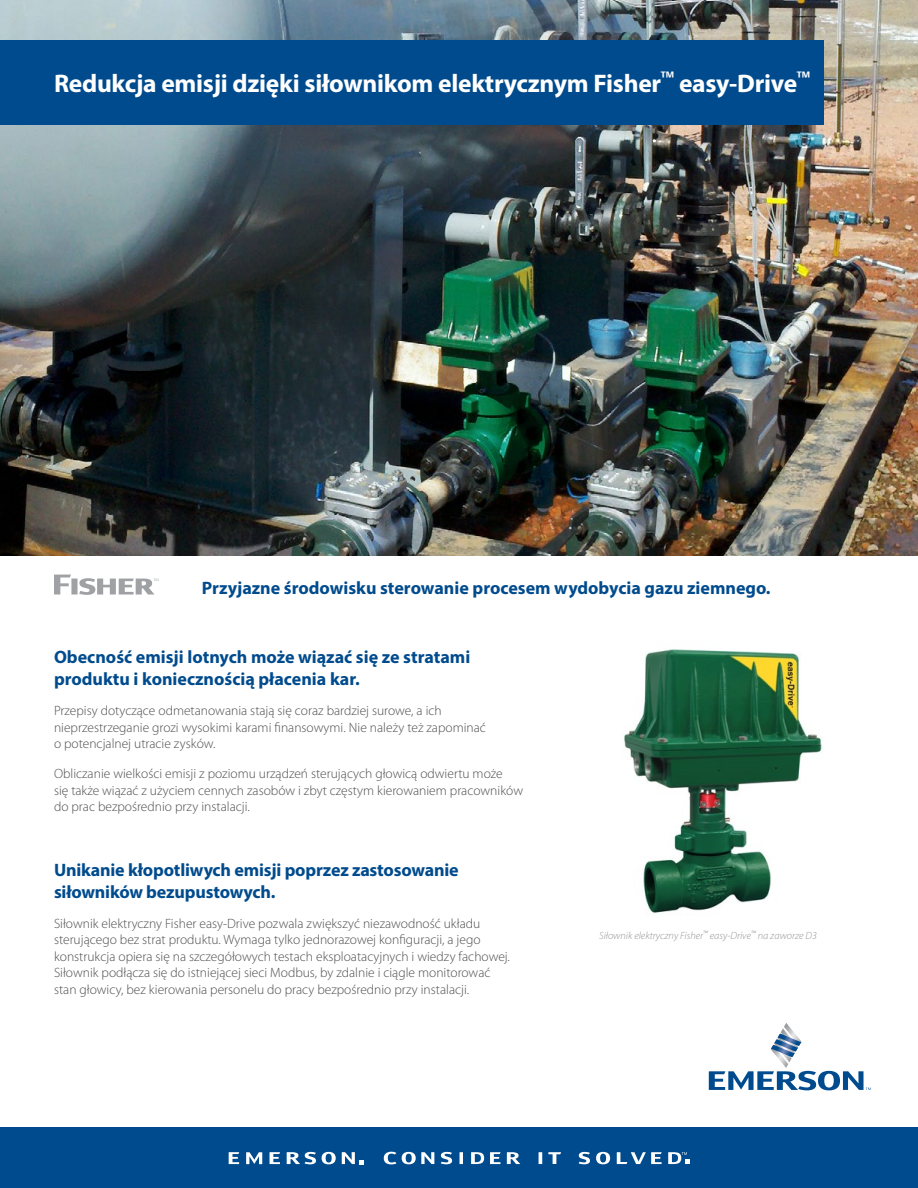
<style>
.page{position:relative;width:918px;height:1188px;background:#fff}
.page>*{position:absolute;margin:0;border:0;box-sizing:border-box;transform-origin:0 0}
.t1{font:700 25.5px "Myriad Pro";letter-spacing:-.01em;color:#fff}
.t2{font:700 18px/21.6px "Myriad Pro";color:#004b8d}
.t3{font:300 13.5px/16.5px "Myriad Pro";color:#4d4d4f}
.t4{font:italic 300 10.5px "Myriad Pro";color:#939598}
</style>
<div class="page">
<img style="left:624px;top:649px;width:198px;height:264px">
<img style="left:0;top:0;width:918px;height:555px">
<div style="left:0;top:40px;width:824px;height:85px;background:#004b8d"></div>
<svg style="left:54px;top:575px;width:104px;height:20px"></svg>
<div style="left:0;top:1127px;width:918px;height:61px;background:#004b8d"></div>
<svg style="left:709px;top:1023px;width:162px;height:67px"></svg>
<svg style="left:322px;top:1152px;width:14px;height:12px"></svg>
<svg style="left:270px;top:1152px;width:10px;height:12px"></svg>
<svg style="left:229px;top:1152px;width:10px;height:12px"></svg>
<svg style="left:246px;top:1152px;width:16px;height:12px"></svg>
<svg style="left:287px;top:1152px;width:29px;height:12px"></svg>
<svg style="left:507px;top:1152px;width:13px;height:12px"></svg>
<svg style="left:596px;top:1152px;width:14px;height:12px"></svg>
<svg style="left:490px;top:1152px;width:11px;height:12px"></svg>
<svg style="left:402px;top:1152px;width:32px;height:12px"></svg>
<svg style="left:441px;top:1152px;width:11px;height:12px"></svg>
<svg style="left:579px;top:1152px;width:11px;height:12px"></svg>
<svg style="left:460px;top:1152px;width:3px;height:12px"></svg>
<svg style="left:539px;top:1152px;width:3px;height:12px"></svg>
<svg style="left:548px;top:1152px;width:13px;height:12px"></svg>
<svg style="left:617px;top:1152px;width:45px;height:12px"></svg>
<svg style="left:471px;top:1152px;width:13px;height:12px"></svg>
<svg style="left:384px;top:1152px;width:12px;height:12px"></svg>
<svg style="left:342px;top:1152px;width:22px;height:12px"></svg>
<svg style="left:668px;top:1152px;width:21px;height:12px"></svg>
<h1 class="t1" style="left:54px;top:67px;width:758px">Redukcja emisji dzięki siłownikom elektrycznym Fisher<sup>™</sup> easy-Drive<sup>™</sup></h1>
<h2 class="t2" style="left:202px;top:577px;width:570px">Przyjazne środowisku sterowanie procesem wydobycia gazu ziemnego.</h2>
<h2 class="t2" style="left:54px;top:646px;width:418px">Obecność emisji lotnych może wiązać się ze stratami produktu i koniecznością płacenia kar.</h2>
<p class="t3" style="left:54px;top:702px;width:433px">Przepisy dotyczące odmetanowania stają się coraz bardziej surowe, a ich nieprzestrzeganie grozi wysokimi karami finansowymi. Nie należy też zapominać o potencjalnej utracie zysków.</p>
<p class="t3" style="left:54px;top:765px;width:471px">Obliczanie wielkości emisji z poziomu urządzeń sterujących głowicą odwiertu może<br>się także wiązać z użyciem cennych zasobów i zbyt częstym kierowaniem pracowników do prac bezpośrednio przy instalacji.</p>
<h2 class="t2" style="left:54px;top:859px;width:406px">Unikanie kłopotliwych emisji poprzez zastosowanie siłowników bezupustowych.</h2>
<p class="t3" style="left:54px;top:915px;width:457px">Siłownik elektryczny Fisher easy-Drive pozwala zwiększyć niezawodność układu sterującego bez strat produktu. Wymaga tylko jednorazowej konfiguracji, a jego konstrukcja opiera się na szczegółowych testach eksploatacyjnych i wiedzy fachowej.<br>Siłownik podłącza się do istniejącej sieci Modbus, by zdalnie i ciągle monitorować stan głowicy, bez kierowania personelu do pracy bezpośrednio przy instalacji.</p>
<p class="t4" style="left:599px;top:930px;width:219px">Siłownik elektryczny Fisher<sup>™</sup> easy-Drive<sup>™</sup> na zaworze D3</p>
</div>
